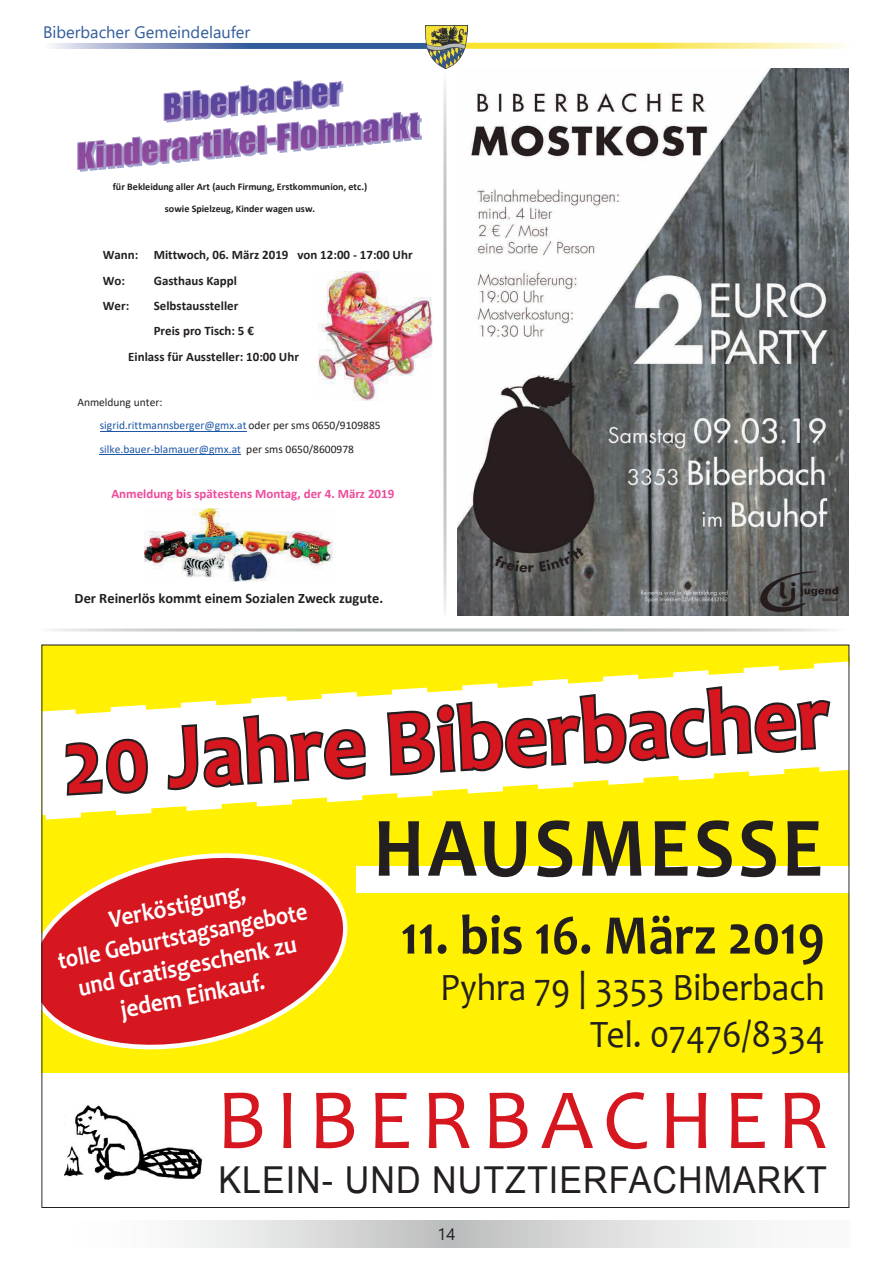
<style>
.page{position:relative;width:893px;height:1263px;background:#fff}
.page>*{position:absolute;margin:0;border:0;box-sizing:border-box;transform-origin:0 0}
.t1{font:700 92.7px "Candara";color:#d7171f;scale:.92 1}
.t2{font:86.55px "Candara";letter-spacing:.11em;color:#d7171f}
.t3{font:700 85.5px "Candara";letter-spacing:.04em;color:#231f20;scale:.92 1}
.t4{font:700 56.4px "Candara";color:#231f20;scale:.92 1}
.t5{font:39px/46.7px "Candara";color:#231f20;text-align:right;scale:.92 1}
.t6{font:37.05px "Arial";letter-spacing:.03em;color:#231f20;scale:.92 1}
.t7{font:700 25.2px/30.3px "Candara";color:#fff;text-align:center;scale:.92 1}
.t8{font:16.5px "Segoe UI";color:#315c9b}
.t9{font:16.5px "Segoe UI";color:#231f20}
.t10{font:700 14.4px "Calibri";color:#231f20}
.t11{font:700 12.9px/25.3px "Calibri";color:#231f20}
.t12{font:700 12.9px "Calibri";color:#ed4b9b}
.t13{font:11.55px/23.4px "Calibri";color:#1e56a6}
.t14{font:700 10.05px/21.3px "Calibri";color:#231f20;text-align:center}
.s1{color:#231f20}
</style>
<div class="page">
<svg style="left:177px;top:1220px;width:579px;height:27px"></svg>
<svg style="left:51px;top:43px;width:375px;height:6px"></svg>
<svg style="left:467px;top:43px;width:376px;height:6px"></svg>
<img style="left:426px;top:26px;width:41px;height:42px">
<img style="left:458px;top:68px;width:390px;height:547px">
<svg style="left:64px;top:1105px;width:138px;height:75px"></svg>
<div style="left:42px;top:645px;width:807px;height:427px;background:#fff101"></div>
<div style="left:357px;top:866px;width:492px;height:27px;background:#fff"></div>
<svg style="left:44px;top:661px;width:803px;height:159px"></svg>
<svg style="left:63px;top:737px;width:88px;height:61px"></svg>
<svg style="left:166px;top:712px;width:202px;height:181px"></svg>
<svg style="left:385px;top:684px;width:448px;height:136px"></svg>
<svg style="left:44px;top:843px;width:309px;height:207px"></svg>
<img style="left:145px;top:509px;width:188px;height:72px">
<img style="left:319px;top:271px;width:114px;height:129px">
<svg style="left:77px;top:80px;width:345px;height:92px"></svg>
<hr style="left:100px;top:431px;width:147px;height:1px;background:#1e56a6">
<hr style="left:100px;top:454px;width:141px;height:1px;background:#1e56a6">
<p class="t8" style="left:43px;top:16px;width:209px">Biberbacher Gemeindelaufer</p>
<p class="t14" style="left:113px;top:176px;width:256px">für Bekleidung aller Art (auch Firmung, Erstkommunion, etc.) sowie Spielzeug, Kinder wagen usw.</p>
<p class="t11" style="left:103px;top:242px;width:311px">Wann: Mittwoch, 06. März 2019 von 12:00 - 17:00 Uhr<br>Wo:</p>
<p class="t11" style="left:154px;top:267px;width:85px">Gasthaus Kappl</p>
<p class="t11" style="left:103px;top:293px;width:28px">Wer:</p>
<p class="t11" style="left:154px;top:293px;width:86px">Selbstaussteller</p>
<p class="t11" style="left:154px;top:318px;width:102px">Preis pro Tisch: 5 €</p>
<p class="t11" style="left:128px;top:344px;width:172px">Einlass für Aussteller: 10:00 Uhr</p>
<p class="t13" style="left:100px;top:390px;width:282px;text-indent:-22px"><span class="s1">Anmeldung unter:<br></span>sigrid.rittmannsberger@gmx.at <span class="s1">oder per sms 0650/9109885 </span>silke.bauer-blamauer@gmx.at <span class="s1">per sms 0650/8600978</span></p>
<p class="t12" style="left:111px;top:484px;width:284px">Anmeldung bis spätestens Montag, der 4. März 2019</p>
<p class="t10" style="left:75px;top:588px;width:310px">Der Reinerlös kommt einem Sozialen Zweck zugute.</p>
<h1 class="t1" style="left:59px;top:709px;width:836px;rotate:-4deg">20 Jahre Biberbacher</h1>
<h3 class="t3" style="left:373px;top:794px;width:491px">HAUSMESSE</h3>
<h3 class="t4" style="left:401px;top:900px;width:462px">11. bis 16. März 2019</h3>
<h3 class="t5" style="left:440px;top:964px;width:420px">Pyhra 79 | 3353 Biberbach<br>Tel. 07476/8334</h3>
<h2 class="t2" style="left:216px;top:1065px;width:613px">BIBERBACHER</h2>
<h3 class="t6" style="left:218px;top:1155px;width:663px">KLEIN- UND NUTZTIERFACHMARKT</h3>
<h3 class="t7" style="left:49px;top:915px;width:277px;rotate:-11deg">Verköstigung,<br>tolle Geburtstagsangebote und Gratisgeschenk zu jedem Einkauf.</h3>
<p class="t9" style="left:438px;top:1218px;width:19px">14</p>
</div>
